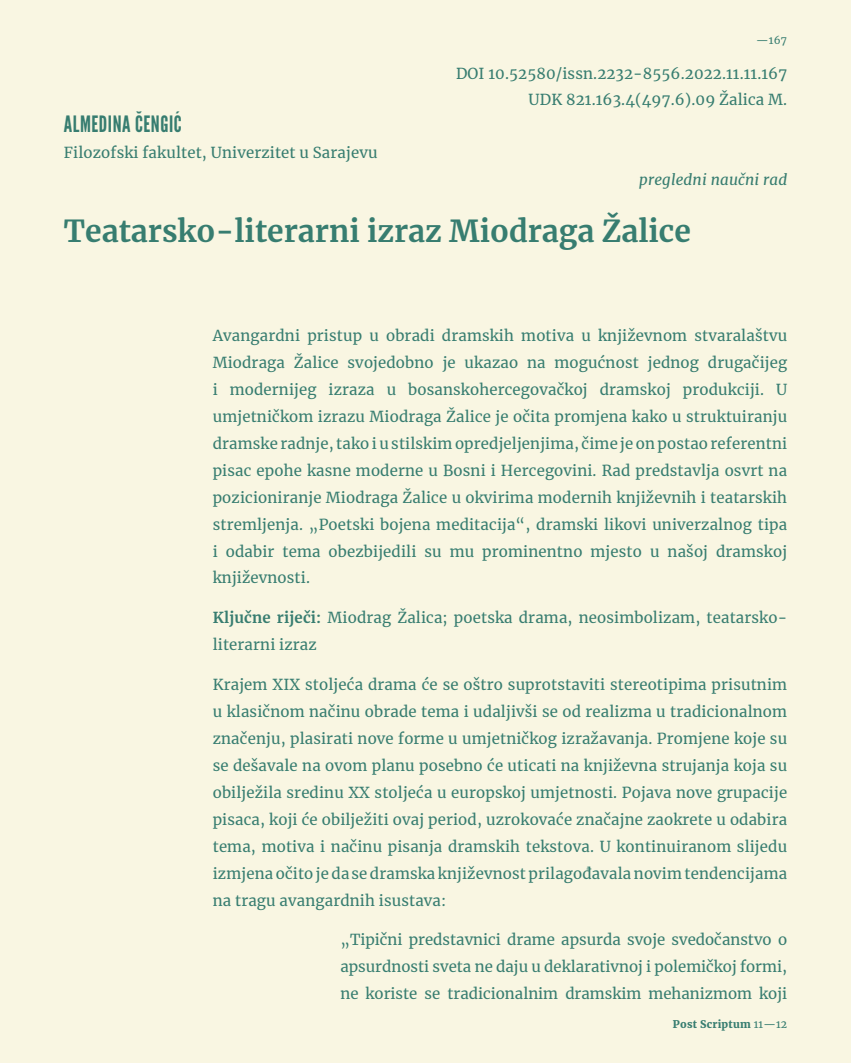
<style>
.page{position:relative;width:851px;height:1063px;background:#fff}
.page>*{position:absolute;margin:0;border:0;box-sizing:border-box;transform-origin:0 0}
.t1{font:700 30px "Merriweather";color:#377d70}
.t2{font:22.5px "League Gothic";letter-spacing:.025em;color:#377d70}
.t3{font:15px/27px "Merriweather";letter-spacing:.01em;color:#377d70;text-align:justify}
.t4{font:italic 15px "Merriweather";letter-spacing:.01em;color:#377d70}
.t5{font:900 10.5px "Merriweather";letter-spacing:.02em;color:#377d70}
.t6{font:10.5px "Merriweather";color:#377d70}
.s1{font-weight:700}
.s2{font-weight:400}
</style>
<div class="page">
<div style="left:0;top:0;width:850px;height:1063px;background:#f9f6e2"></div>
<hr style="left:0;top:0;width:1px;height:1063px;background:#377d70">
<p class="t6" style="left:756px;top:33px;width:32px">—167</p>
<h2 class="t2" style="left:64px;top:111px;width:119px">ALMEDINA ČENGIĆ</h2>
<p class="t3" style="left:64px;top:139px;width:315px">Filozofski fakultet, Univerzitet u Sarajevu</p>
<p class="t3" style="left:456px;top:59px;width:332px;line-height:26.4px;text-align:right">DOI 10.52580/issn.2232-8556.2022.11.11.167<br>UDK 821.163.4(497.6).09 Žalica M.</p>
<p class="t4" style="left:639px;top:169px;width:149px">pregledni naučni rad</p>
<h1 class="t1" style="left:64px;top:210px;width:628px">Teatarsko-literarni izraz Miodraga Žalice</h1>
<p class="t3" style="left:213px;top:321px;width:576px">Avangardni pristup u obradi dramskih motiva u književnom stvaralaštvu Miodraga Žalice svojedobno je ukazao na mogućnost jednog drugačijeg i modernijeg izraza u bosanskohercegovačkoj dramskoj produkciji. U umjetničkom izrazu Miodraga Žalice je očita promjena kako u struktuiranju dramske radnje, tako i u stilskim opredjeljenjima, čime je on postao referentni pisac epohe kasne moderne u Bosni i Hercegovini. Rad predstavlja osvrt na pozicioniranje Miodraga Žalice u okvirima modernih književnih i teatarskih stremljenja. „Poetski bojena meditacija“, dramski likovi univerzalnog tipa i odabir tema obezbijedili su mu prominentno mjesto u našoj dramskoj književnosti.</p>
<p class="t3" style="left:213px;top:604px;width:576px"><span class="s1">Ključne riječi:</span> Miodrag Žalica; poetska drama, neosimbolizam, teatarsko&shy;literarni izraz</p>
<p class="t3" style="left:213px;top:671px;width:576px">Krajem XIX stoljeća drama će se oštro suprotstaviti stereotipima prisutnim u klasičnom načinu obrade tema i udaljivši se od realizma u tradicionalnom značenju, plasirati nove forme u umjetničkog izražavanja. Promjene koje su se dešavale na ovom planu posebno će uticati na književna strujanja koja su obilježila sredinu XX stoljeća u europskoj umjetnosti. Pojava nove grupacije pisaca, koji će obilježiti ovaj period, uzrokovaće značajne zaokrete u odabira tema, motiva i načinu pisanja dramskih tekstova. U kontinuiranom slijedu izmjena očito je dase dramska književnost prilagođavala novim tendencijama na tragu avangardnih isustava:</p>
<p class="t3" style="left:340px;top:926px;width:448px">„Tipični predstavnici drame apsurda svoje svedočanstvo o apsurdnosti sveta ne daju u deklarativnoj i polemičkoj formi, ne koriste se tradicionalnim dramskim mehanizmom koji</p>
<p class="t5" style="left:673px;top:1017px;width:116px">Post Scriptum <span class="s2">11—12</span></p>
</div>
